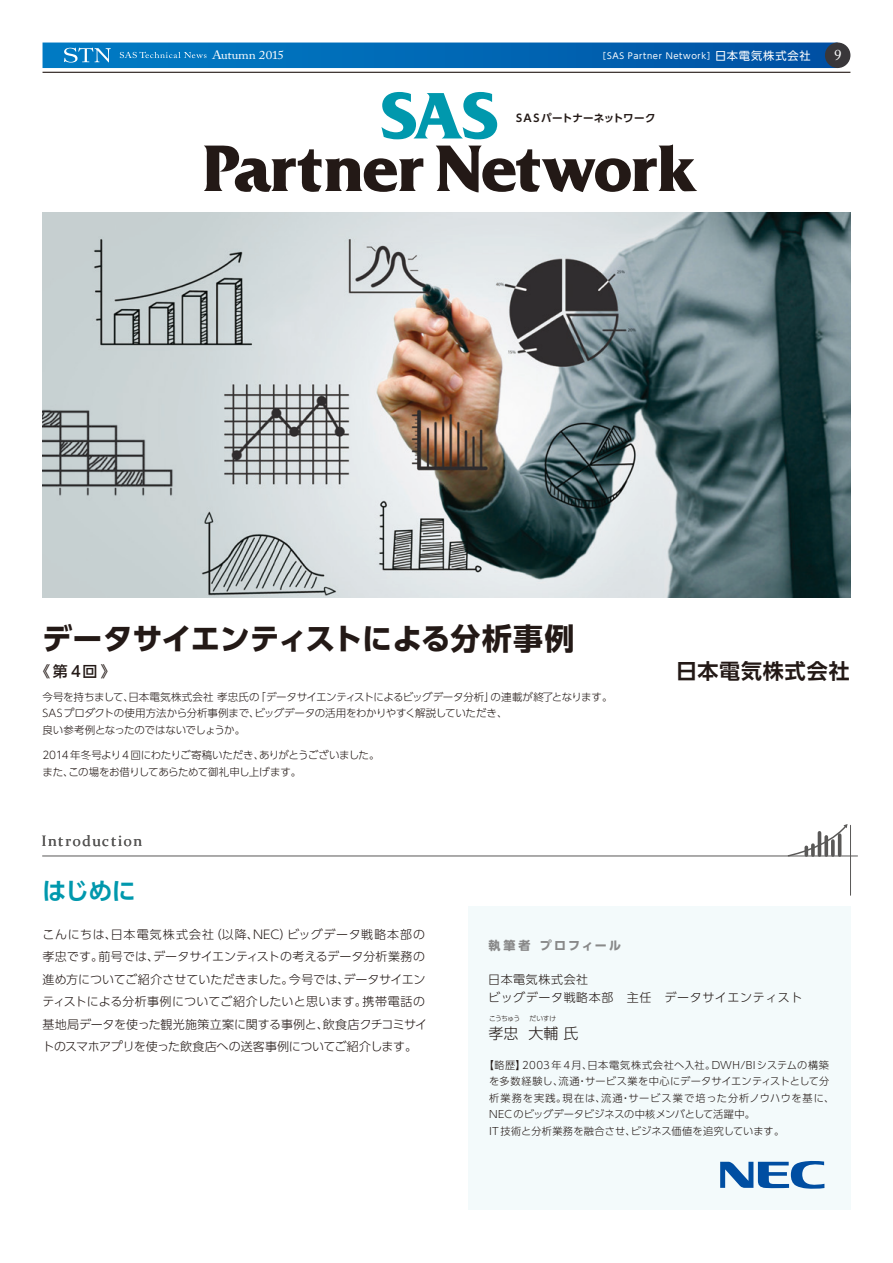
<style>
.page{position:relative;width:893px;height:1263px;background:#fff}
.page>*{position:absolute;margin:0;border:0;box-sizing:border-box;transform-origin:0 0}
.t1{font:700 69px "Friz Quadrata";letter-spacing:-.015em;color:#231916}
.t2{font:700 69px "Friz Quadrata";color:#0098ad}
.t3{font:700 30px "UD Shin Go Pro";letter-spacing:-.01em;color:#231916}
.t4{font:700 24px "UD Shin Go Pro De";color:#0098ad}
.t5{font:700 21px "UD Shin Go Pro De";letter-spacing:.045em;color:#231916}
.t6{font:15px "Constantia";letter-spacing:.105em;color:#595857}
.t7{font:300 15px "UD Shin Go Pro";color:#231916}
.t8{font:500 15px "UD Shin Go Pro";color:#231916}
.t9{font:15px "Adobe Caslon Pro";color:#fff}
.t10{font:300 12px/22.5px "UD Shin Go Pro";letter-spacing:.01em;color:#231916}
.t11{font:300 12px/18px "UD Shin Go Pro";letter-spacing:.05em;color:#231916}
.t12{font:12px "Adobe Caslon Pro";letter-spacing:-.03em;color:#fff;scale:1.1 1}
.t13{font:700 12px "UD Shin Go Pro";letter-spacing:.19em;color:#898989}
.t14{font:300 10.5px/16.5px "UD Shin Go Pro";letter-spacing:-.025em;color:#231916}
.t15{font:700 10.5px "UD Shin Go Pro De";letter-spacing:.015em;color:#231916}
.t16{font:300 10.2px/16.5px "UD Shin Go Pro";letter-spacing:.025em;color:#231916}
.t17{font:8.4px "UD Shin Go Pro";letter-spacing:.075em;color:#fff}
.t18{font:300 6.75px "UD Shin Go Pro";letter-spacing:-.065em;color:#231916}
.s1{font-size:11.25px}
</style>
<div class="page">
<div style="left:43px;top:43px;width:795px;height:25px;background:linear-gradient(to right,#007ec6,#0051a3)"></div>
<hr style="left:43px;top:72px;width:807px;height:1px;background:#231916">
<svg style="left:64px;top:48px;width:47px;height:15px"></svg>
<svg style="left:120px;top:52px;width:87px;height:6px"></svg>
<div style="left:825px;top:43px;width:25px;height:25px;background:#39373a;border-radius:50%"></div>
<div style="left:468px;top:906px;width:382px;height:303px;background:#f3fafb"></div>
<img style="left:43px;top:213px;width:807px;height:384px">
<svg style="left:720px;top:1160px;width:104px;height:29px"></svg>
<svg style="left:787px;top:824px;width:61px;height:33px"></svg>
<hr style="left:43px;top:855px;width:814px;height:1px;background:#595857">
<hr style="left:850px;top:825px;width:1px;height:70px;background:#595857">
<p class="t12" style="left:212px;top:48px;width:67px">Autumn 2015</p>
<p class="t17" style="left:597px;top:49px;width:215px">［SAS Partner Network］<span class="s1">日本電気株式会社</span></p>
<p class="t9" style="left:834px;top:46px;width:9px">9</p>
<h1 class="t2" style="left:381px;top:78px;width:119px">SAS</h1>
<h1 class="t1" style="left:203px;top:130px;width:494px">Partner Network</h1>
<p class="t15" style="left:516px;top:109px;width:141px">SA Sパートナーネットワーク</p>
<h2 class="t3" style="left:42px;top:614px;width:566px">データサイエンティストによる分析事例　</h2>
<p class="t14" style="left:43px;top:688px;width:571px">今号を持ちまして、日本電気株式会社 孝忠氏の「データサイエンティストによるビッグデータ分析」の連載が終了となります。<br>SASプロダクトの使用方法から分析事例まで、ビッグデータの活用をわかりやすく解説していただき、<br>良い参考例となったのではないでしょうか。</p>
<p class="t14" style="left:43px;top:747px;width:339px">2014 年冬号より4 回にわたりご寄稿いただき、ありがとうございました。また、この場をお借りしてあらためて御礼申し上げます。</p>
<p class="t8" style="left:35px;top:659px;width:82px">《第４回》</p>
<h3 class="t5" style="left:676px;top:654px;width:175px">日本電気株式会社</h3>
<p class="t6" style="left:41px;top:831px;width:102px">Introduction</p>
<h3 class="t4" style="left:43px;top:871px;width:95px">はじめに</h3>
<p class="t10" style="left:43px;top:923px;width:386px">こんにちは、日本電気株式会社（以降、NEC）ビッグデータ戦略本部の孝忠です。前号では、データサイエンティストの考えるデータ分析業務の進め方についてご紹介させていただきました。今号では、データサイエンティストによる分析事例についてご紹介したいと思います。携帯電話の基地局データを使った観光施策立案に関する事例と、飲食店クチコミサイトのスマホアプリを使った飲食店への送客事例についてご紹介します。</p>
<p class="t13" style="left:488px;top:936px;width:134px">執筆者 プロフィール</p>
<p class="t11" style="left:488px;top:970px;width:316px">日本電気株式会社<br>ビッグデータ戦略本部　主任　データサイエンティスト</p>
<p class="t18" style="left:489px;top:1013px;width:33px">こうちゅう</p>
<p class="t18" style="left:530px;top:1013px;width:28px">だいすけ</p>
<p class="t7" style="left:489px;top:1021px;width:91px">孝忠 大輔 氏</p>
<p class="t16" style="left:489px;top:1056px;width:347px;text-indent:-5px">【略歴】2003 年 4月、日本電気株式会社へ入社。DWH/BIシステムの構築を多数経験し、流通・サービス業を中心にデータサイエンティストとして分析業務を実践。現在は、流通・サービス業で培った分析ノウハウを基に、NECのビッグデータビジネスの中核メンバとして活躍中。<br>IT技術と分析業務を融合させ、ビジネス価値を追究しています。</p>
</div>
